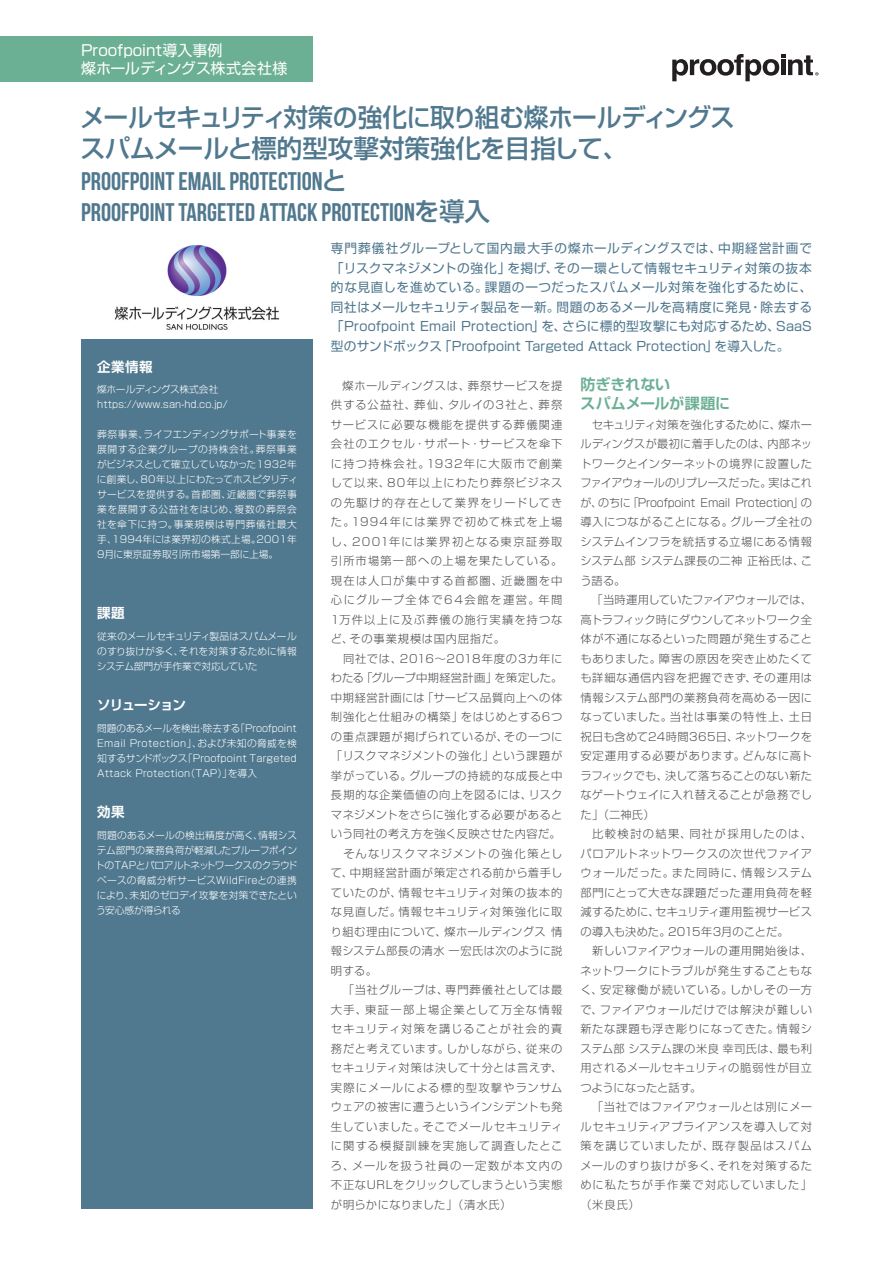
<style>
.page{position:relative;width:893px;height:1263px;background:#fff}
.page>*{position:absolute;margin:0;border:0;box-sizing:border-box;transform-origin:0 0}
.t1{font:700 25.5px/31.5px "Bebas Neue";color:#50788e}
.t2{font:500 25.5px/31.5px "Shin Go Pro";letter-spacing:-.03em;color:#50788e}
.t3{font:15px/18px "Shin Go Pro";letter-spacing:.01em;color:#fff}
.t4{font:700 15px/19.5px "Shin Go Pro De";color:#6baf94}
.t5{font:700 13.5px "Shin Go Pro De";color:#fff}
.t6{font:700 13.5px "Shin Go Pro De";letter-spacing:-.075em;color:#fff}
.t7{font:12.75px/19.5px "Shin Go Pro";letter-spacing:.01em;color:#50788e;text-align:justify}
.t8{font:300 11.25px/19.5px "Shin Go Pro";letter-spacing:.05em;color:#505056}
.t9{font:300 11.25px/19.5px "Shin Go Pro";letter-spacing:.03em;color:#505056}
.t10{font:300 9.75px/15px "Shin Go Pro";letter-spacing:.01em;color:#fff;text-align:justify}
.s1{font-family:"Shin Go Pro";font-weight:500}
</style>
<div class="page">
<div style="left:0;top:36px;width:313px;height:46px;background:#6baf94"></div>
<svg style="left:672px;top:54px;width:146px;height:27px"></svg>
<div style="left:81px;top:340px;width:232px;height:869px;background:#50788e"></div>
<img style="left:115px;top:245px;width:165px;height:85px">
<h2 class="t3" style="left:81px;top:40px;width:208px">Proofpoint導入事例<br>燦ホールディングス株式会社様</h2>
<h1 class="t2" style="left:80px;top:98px;width:656px">メールセキュリティ対策の強化に取り組む燦ホールディングススパムメールと標的型攻撃対策強化を目指して、</h1>
<h1 class="t1" style="left:81px;top:165px;width:410px">PROOFPOINT EMAIL PROTECTION<span class="s1">と<br></span>PROOFPOINT TARGETED ATTACK PROTECTION<span class="s1">を導入</span></h1>
<p class="t7" style="left:331px;top:237px;width:482px">専門葬儀社グループとして国内最大手の燦ホールディングスでは、中期経営計画で「リスクマネジメントの強化」を掲げ、その一環として情報セキュリティ対策の抜本的な見直しを進めている。課題の一つだったスパムメール対策を強化するために、同社はメールセキュリティ製品を一新。問題のあるメールを高精度に発見・除去する「Proofpoint Email Protection」を、さらに標的型攻撃にも対応するため、SaaS型のサンドボックス「Proofpoint Targeted Attack Protection」を導入した。</p>
<p class="t8" style="left:331px;top:374px;width:233px;text-indent:12px">燦ホールディングスは、葬祭サービスを提供する公益社、葬仙、タルイの3社と、葬祭サービスに必要な機能を提供する葬儀関連会社のエクセル・サポート・サービスを傘下に持つ持株会社。1932年に大阪市で創業して以来、80年以上にわたり葬祭ビジネスの先駆け的存在として業界をリードしてきた。1994年には業界で初めて株式を上場し、2001年には業界初となる東京証券取引所市場第一部への上場を果たしている。現在は人口が集中する首都圏、近畿圏を中心にグループ全体で64会館を運営。年間<br>1万件以上に及ぶ葬儀の施行実績を持つなど、その事業規模は国内屈指だ。<br>　同社では、2016～2018年度の3カ年にわたる「グループ中期経営計画」を策定した。中期経営計画には「サービス品質向上への体制強化と仕組みの構築」をはじめとする6つの重点課題が掲げられているが、その一つに「リスクマネジメントの強化」という課題が挙がっている。グループの持続的な成長と中長期的な企業価値の向上を図るには、リスクマネジメントをさらに強化する必要があるという同社の考え方を強く反映させた内容だ。　そんなリスクマネジメントの強化策として、中期経営計画が策定される前から着手していたのが、情報セキュリティ対策の抜本的な見直しだ。情報セキュリティ対策強化に取り組む理由について、燦ホールディングス 情報システム部長の清水 一宏氏は次のように説明する。<br>　「当社グループは、専門葬儀社としては最大手、東証一部上場企業として万全な情報セキュリティ対策を講じることが社会的責務だと考えています。しかしながら、従来のセキュリティ対策は決して十分とは言えず、実際にメールによる標的型攻撃やランサムウェアの被害に遭うというインシデントも発生していました。そこでメールセキュリティに関する模擬訓練を実施して調査したところ、メールを扱う社員の一定数が本文内の不正なURLをクリックしてしまうという実態が明らかになりました」（清水氏）</p>
<h2 class="t4" style="left:580px;top:372px;width:151px">防ぎきれない<br>スパムメールが課題に</h2>
<p class="t5" style="left:97px;top:356px;width:57px">企業情報</p>
<p class="t10" style="left:97px;top:381px;width:132px">燦ホールディングス株式会社https://www.san-hd.co.jp/</p>
<p class="t10" style="left:97px;top:426px;width:203px;text-align:left">葬祭事業、ライフエンディングサポート事業を展開する企業グループの持株会社。葬祭事業がビジネスとして確立していなかった1932年に創業し、80年以上にわたってホスピタリティサービスを提供する。首都圏、近畿圏で葬祭事業を展開する公益社をはじめ、複数の葬祭会社を傘下に持つ。事業規模は専門葬儀社最大手、1994年には業界初の株式上場。2001年<br>9月に東京証券取引所市場第一部に上場。</p>
<p class="t9" style="left:580px;top:413px;width:233px">　セキュリティ対策を強化するために、燦ホールディングスが最初に着手したのは、内部ネットワークとインターネットの境界に設置したファイアウォールのリプレースだった。実はこれが、のちに「Proofpoint Email Protection」の導入につながることになる。グループ全社のシステムインフラを統括する立場にある情報システム部 システム課長の二神 正裕氏は、こう語る。<br>　「当時運用していたファイアウォールでは、高トラフィック時にダウンしてネットワーク全体が不通になるといった問題が発生することもありました。障害の原因を突き止めたくても詳細な通信内容を把握できず、その運用は情報システム部門の業務負荷を高める一因になっていました。当社は事業の特性上、土日祝日も含めて24時間365日、ネットワークを安定運用する必要があります。どんなに高トラフィックでも、決して落ちることのない新たなゲートウェイに入れ替えることが急務でした」（二神氏）<br>　比較検討の結果、同社が採用したのは、パロアルトネットワークスの次世代ファイアウォールだった。また同時に、情報システム部門にとって大きな課題だった運用負荷を軽減するために、セキュリティ運用監視サービスの導入も決めた。2015年3月のことだ。<br>　新しいファイアウォールの運用開始後は、ネットワークにトラブルが発生することもなく、安定稼働が続いている。しかしその一方で、ファイアウォールだけでは解決が難しい新たな課題も浮き彫りになってきた。情報システム部 システム課の米良 幸司氏は、最も利用されるメールセキュリティの脆弱性が目立つようになったと話す。<br>　「当社ではファイアウォールとは別にメールセキュリティアプライアンスを導入して対策を講じていましたが、既存製品はスパムメールのすり抜けが多く、それを対策するために私たちが手作業で対応していました」（米良氏）</p>
<p class="t5" style="left:97px;top:602px;width:29px">課題</p>
<p class="t10" style="left:97px;top:627px;width:202px">従来のメールセキュリティ製品はスパムメールのすり抜けが多く、それを対策するために情報システム部門が手作業で対応していた</p>
<p class="t6" style="left:97px;top:694px;width:90px">ソリューション</p>
<p class="t10" style="left:97px;top:719px;width:201px">問題のあるメールを検出・除去する「Proofpoint Email Protection」、および未知の脅威を検知するサンドボックス「Proofpoint Targeted Attack Protection（TAP）」を導入</p>
<p class="t5" style="left:97px;top:801px;width:29px">効果</p>
<p class="t10" style="left:95px;top:826px;width:204px">問題のあるメールの検出精度が高く、情報システム部門の業務負荷が軽減したプルーフポイントのTAPとパロアルトネットワークスのクラウドベースの脅威分析サービスWildFireとの連携により、未知のゼロデイ攻撃を対策できたという安心感が得られる</p>
</div>
